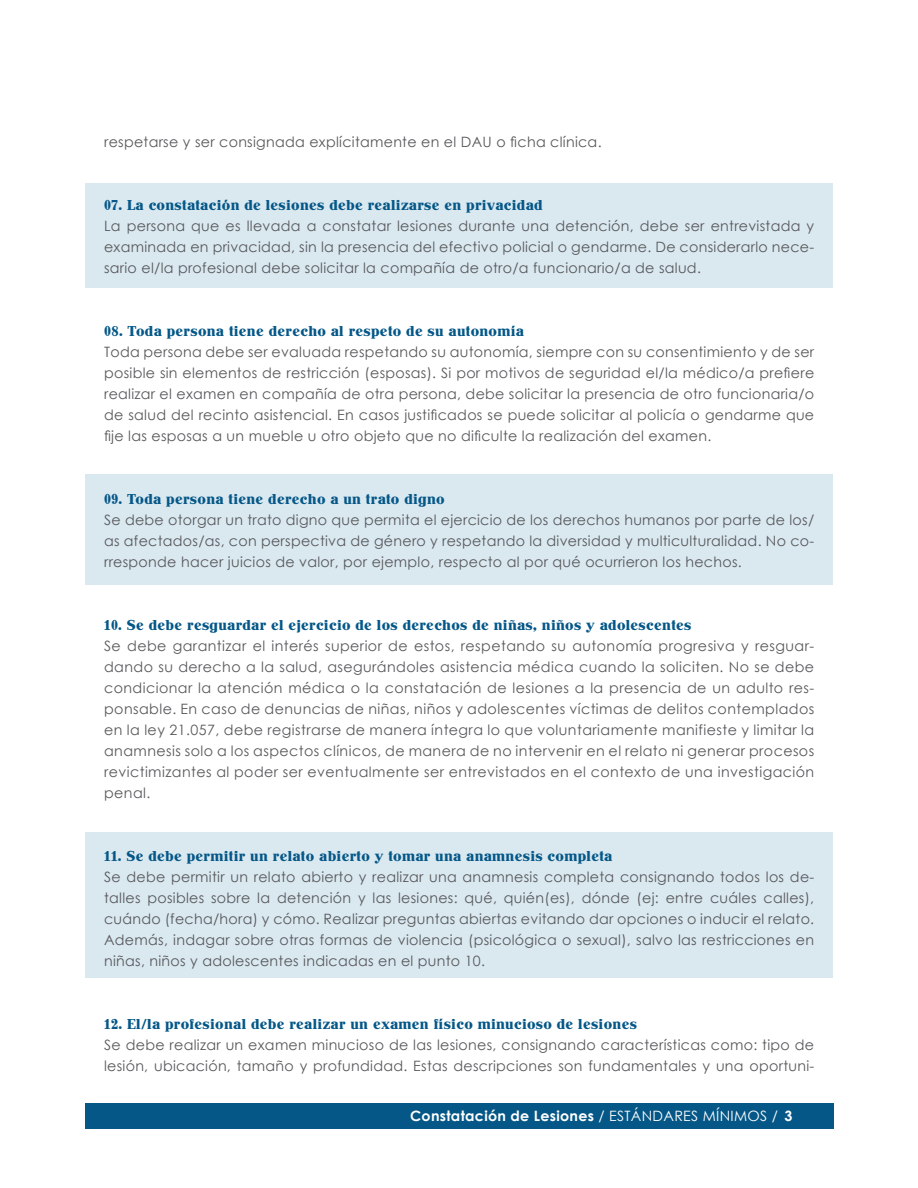
<style>
.page{position:relative;width:918px;height:1188px;background:#fff}
.page>*{position:absolute;margin:0;border:0;box-sizing:border-box;transform-origin:0 0}
.Estilo_de_párrafo_1{font:14.25px/21px "Century Gothic";letter-spacing:.02em;color:#57585a;text-align:justify}
.Estilo_de_párrafo_1-2{font:500 14.25px "John Hancock CP";letter-spacing:.02em;color:#045787}
.t1{font:700 14.25px "Century Gothic";letter-spacing:.02em;color:#fff}
.s1{font-weight:400}
</style>
<div class="page">
<div style="left:85px;top:1103px;width:748px;height:25px;background:#045787"></div>
<div style="left:85px;top:184px;width:748px;height:104px;background:#dae8f0"></div>
<div style="left:85px;top:832px;width:748px;height:146px;background:#dae8f0"></div>
<div style="left:85px;top:474px;width:748px;height:110px;background:#dae8f0"></div>
<p class="Estilo_de_párrafo_1" style="left:104px;top:131px;width:499px">respetarse y ser consignada explícitamente en el DAU o ficha clínica.</p>
<p class="Estilo_de_párrafo_1-2" style="left:104px;top:197px;width:440px">07. La constatación de lesiones debe realizarse en privacidad</p>
<p class="Estilo_de_párrafo_1" style="left:104px;top:215px;width:712px">La persona que es llevada a constatar lesiones durante una detención, debe ser entrevistada y examinada en privacidad, sin la presencia del efectivo policial o gendarme. De considerarlo nece&shy;sario el/la profesional debe solicitar la compañía de otro/a funcionario/a de salud.</p>
<p class="Estilo_de_párrafo_1-2" style="left:104px;top:323px;width:421px">08. Toda persona tiene derecho al respeto de su autonomía</p>
<p class="Estilo_de_párrafo_1" style="left:104px;top:341px;width:712px">Toda persona debe ser evaluada respetando su autonomía, siempre con su consentimiento y de ser posible sin elementos de restricción (esposas). Si por motivos de seguridad el/la médico/a prefiere realizar el examen en compañía de otra persona, debe solicitar la presencia de otro funcionaria/o de salud del recinto asistencial. En casos justificados se puede solicitar al policía o gendarme que fije las esposas a un mueble u otro objeto que no dificulte la realización del examen.</p>
<p class="Estilo_de_párrafo_1-2" style="left:104px;top:491px;width:342px">09. Toda persona tiene derecho a un trato digno</p>
<p class="Estilo_de_párrafo_1" style="left:104px;top:509px;width:712px">Se debe otorgar un trato digno que permita el ejercicio de los derechos humanos por parte de los/ as afectados/as, con perspectiva de género y respetando la diversidad y multiculturalidad. No co&shy;rresponde hacer juicios de valor, por ejemplo, respecto al por qué ocurrieron los hechos.</p>
<p class="Estilo_de_párrafo_1-2" style="left:104px;top:617px;width:589px">10. Se debe resguardar el ejercicio de los derechos de niñas, niños y adolescentes</p>
<p class="Estilo_de_párrafo_1" style="left:104px;top:635px;width:712px">Se debe garantizar el interés superior de estos, respetando su autonomía progresiva y resguar&shy;dando su derecho a la salud, asegurándoles asistencia médica cuando la soliciten. No se debe condicionar la atención médica o la constatación de lesiones a la presencia de un adulto res&shy;ponsable. En caso de denuncias de niñas, niños y adolescentes víctimas de delitos contemplados en la ley 21.057, debe registrarse de manera íntegra lo que voluntariamente manifieste y limitar la anamnesis solo a los aspectos clínicos, de manera de no intervenir en el relato ni generar procesos revictimizantes al poder ser eventualmente ser entrevistados en el contexto de una investigación penal.</p>
<p class="Estilo_de_párrafo_1-2" style="left:104px;top:848px;width:510px">11. Se debe permitir un relato abierto y tomar una anamnesis completa</p>
<p class="Estilo_de_párrafo_1" style="left:104px;top:866px;width:712px">Se debe permitir un relato abierto y realizar una anamnesis completa consignando todos los de&shy;talles posibles sobre la detención y las lesiones: qué, quién(es), dónde (ej: entre cuáles calles), cuándo (fecha/hora) y cómo. Realizar preguntas abiertas evitando dar opciones o inducir el relato.<br>Además, indagar sobre otras formas de violencia (psicológica o sexual), salvo las restricciones en niñas, niños y adolescentes indicadas en el punto 10.</p>
<p class="Estilo_de_párrafo_1-2" style="left:104px;top:1016px;width:534px">12. El/la profesional debe realizar un examen físico minucioso de lesiones</p>
<p class="Estilo_de_párrafo_1" style="left:104px;top:1034px;width:712px">Se debe realizar un examen minucioso de las lesiones, consignando características como: tipo de lesión, ubicación, tamaño y profundidad. Estas descripciones son fundamentales y una oportuni-</p>
<p class="t1" style="left:410px;top:1105px;width:384px">Constatación de Lesiones <span class="s1">/ ESTÁNDARES MÍNIMOS /</span> 3</p>
</div>
